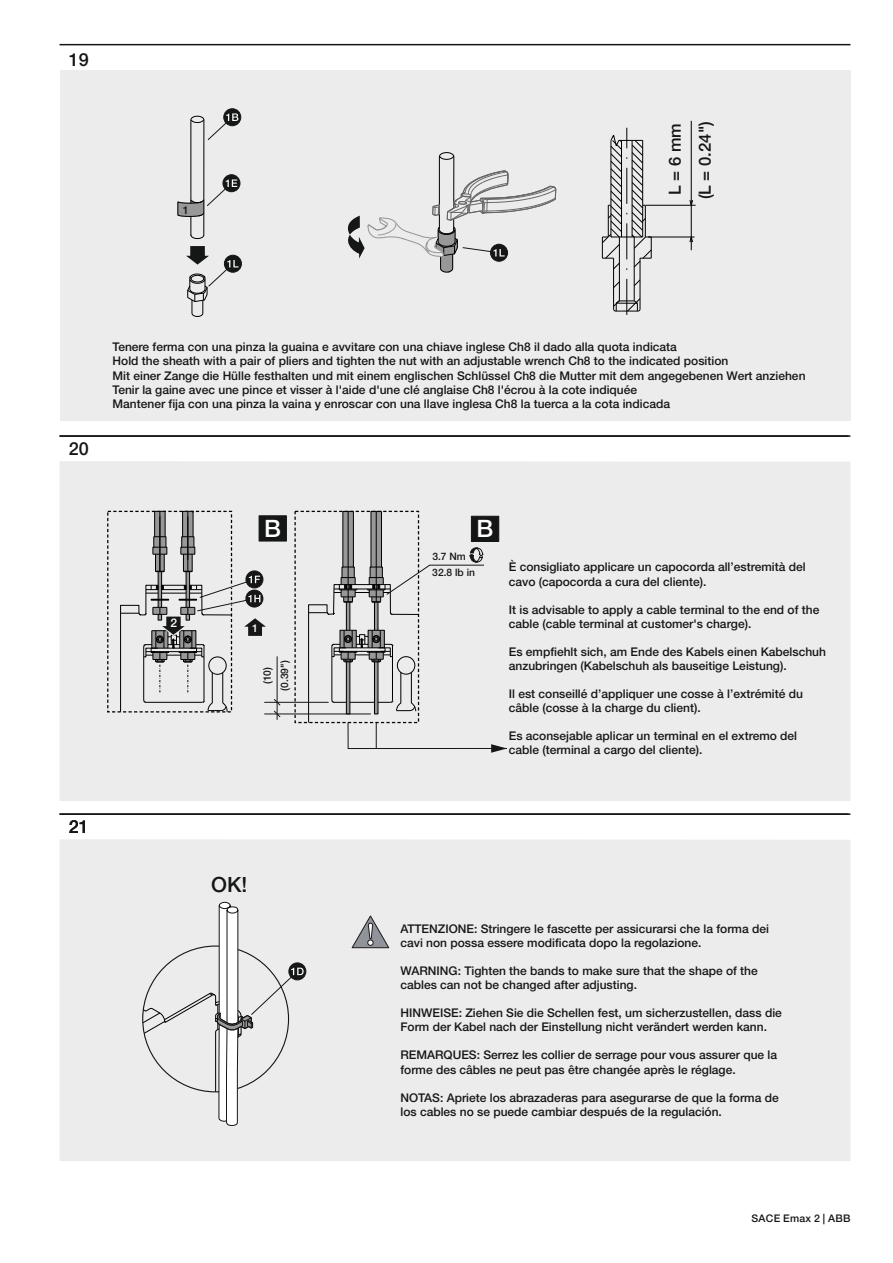
<style>
.page{position:relative;width:893px;height:1263px;background:#fff}
.page>*{position:absolute;margin:0;border:0;box-sizing:border-box;transform-origin:0 0}
.t1{font:500 24px "Helvetica Neue";color:#fff}
.t2{font:500 21px "Helvetica Neue";color:#151616}
.t3{font:500 18px "Helvetica Neue";color:#151616}
.t4{font:500 16.65px/30px "Helvetica Neue";color:#151616}
.t5{font:500 12px/14.1px "Helvetica Neue";color:#151616}
.t6{font:500 12px "Helvetica Neue";color:#fff}
.t7{font:500 10.95px "Helvetica Neue";color:#151616}
.t8{font:500 10.8px "Helvetica Neue";color:#fff}
.t9{font:500 10.5px "Helvetica Neue";letter-spacing:.025em;color:#151616}
.t10{font:500 10.2px/15.9px "Helvetica Neue";color:#151616}
</style>
<div class="page">
<div style="left:60px;top:839px;width:790px;height:322px;background:#ececec"></div>
<div style="left:60px;top:71px;width:790px;height:350px;background:#ececec"></div>
<hr style="left:60px;top:44px;width:790px;height:1px;background:#151616">
<div style="left:60px;top:461px;width:790px;height:340px;background:#ececec"></div>
<hr style="left:60px;top:435px;width:790px;height:2px;background:#151616">
<hr style="left:60px;top:813px;width:790px;height:2px;background:#151616">
<svg style="left:351px;top:915px;width:39px;height:34px"></svg>
<svg style="left:347px;top:152px;width:209px;height:121px"></svg>
<div style="left:490px;top:244px;width:18px;height:18px;background:#151616;border:1px solid #151616;border-radius:50%"></div>
<svg style="left:492px;top:249px;width:14px;height:9px"></svg>
<hr style="left:648px;top:237px;width:46px;height:1px;background:#000">
<hr style="left:646px;top:205px;width:50px;height:1px;background:#000">
<svg style="left:689px;top:199px;width:4px;height:8px"></svg>
<svg style="left:689px;top:235px;width:4px;height:8px"></svg>
<hr style="left:691px;top:121px;width:1px;height:129px;background:#000">
<svg style="left:602px;top:128px;width:50px;height:187px"></svg>
<svg style="left:177px;top:108px;width:65px;height:209px"></svg>
<svg style="left:142px;top:901px;width:165px;height:225px"></svg>
<svg style="left:308px;top:511px;width:199px;height:242px;background:#d5d5d5"></svg>
<hr style="left:265px;top:714px;width:106px;height:1px;background:#151616">
<hr style="left:265px;top:702px;width:63px;height:1px;background:#151616">
<hr style="left:277px;top:657px;width:1px;height:62px;background:#151616">
<svg style="left:120px;top:511px;width:167px;height:206px;background:#cbcbcb"></svg>
<h3 class="t3" style="left:69px;top:51px;width:22px">19</h3>
<p class="t7" style="left:183px;top:205px;width:8px">1</p>
<h3 class="t4" style="left:661px;top:199px;width:80px;rotate:-90deg">L = 6 mm (L = 0.24")</h3>
<h3 class="t3" style="left:69px;top:441px;width:22px">20</h3>
<p class="t5" style="left:113px;top:341px;width:694px">Tenere ferma con una pinza la guaina e avvitare con una chiave inglese Ch8 il dado alla quota indicata<br>Hold the sheath with a pair of pliers and tighten the nut with an adjustable wrench Ch8 to the indicated position<br>Mit einer Zange die Hülle festhalten und mit einem englischen Schlüssel Ch8 die Mutter mit dem angegebenen Wert anziehen Tenir la gaine avec une pince et visser à l'aide d'une clé anglaise Ch8 l'écrou à la cote indiquée<br>Mantener fija con una pinza la vaina y enroscar con una llave inglesa Ch8 la tuerca a la cota indicada</p>
<h3 class="t3" style="left:69px;top:819px;width:22px">21</h3>
<p class="t6" style="left:170px;top:618px;width:8px">2</p>
<h1 class="t1" style="left:264px;top:518px;width:18px">B</h1>
<h1 class="t1" style="left:476px;top:518px;width:18px">B</h1>
<p class="t8" style="left:252px;top:623px;width:8px">1</p>
<p class="t10" style="left:259px;top:691px;width:32px;line-height:17.4px;text-align:center;rotate:-90deg">(10) (0.39")</p>
<p class="t10" style="left:432px;top:550px;width:44px">3.7 Nm<br>32.8 lb in</p>
<p class="t5" style="left:509px;top:561px;width:298px">È consigliato applicare un capocorda all’estremità del cavo (capocorda a cura del cliente).</p>
<p class="t5" style="left:509px;top:603px;width:312px">It is advisable to apply a cable terminal to the end of the cable (cable terminal at customer's charge).</p>
<p class="t5" style="left:509px;top:645px;width:319px">Es empfiehlt sich, am Ende des Kabels einen Kabelschuh anzubringen (Kabelschuh als bauseitige Leistung).</p>
<p class="t5" style="left:509px;top:688px;width:296px">Il est conseillé d’appliquer une cosse à l’extrémité du câble (cosse à la charge du client).</p>
<p class="t5" style="left:509px;top:730px;width:290px">Es aconsejable aplicar un terminal en el extremo del cable (terminal a cargo del cliente).</p>
<h2 class="t2" style="left:211px;top:876px;width:38px">OK!</h2>
<p class="t5" style="left:400px;top:922px;width:370px">ATTENZIONE: Stringere le fascette per assicurarsi che la forma dei cavi non possa essere modificata dopo la regolazione.</p>
<p class="t5" style="left:400px;top:964px;width:359px">WARNING: Tighten the bands to make sure that the shape of the cables can not be changed after adjusting.</p>
<p class="t5" style="left:400px;top:1007px;width:383px">HINWEISE: Ziehen Sie die Schellen fest, um sicherzustellen, dass die<br>Form der Kabel nach der Einstellung nicht verändert werden kann.</p>
<p class="t5" style="left:400px;top:1049px;width:378px">REMARQUES: Serrez les collier de serrage pour vous assurer que la forme des câbles ne peut pas être changée après le réglage.</p>
<p class="t5" style="left:400px;top:1091px;width:380px">NOTAS: Apriete los abrazaderas para asegurarse de que la forma de los cables no se puede cambiar después de la regulación.</p>
<p class="t9" style="left:751px;top:1213px;width:100px">SACE Emax 2 | ABB</p>
</div>
